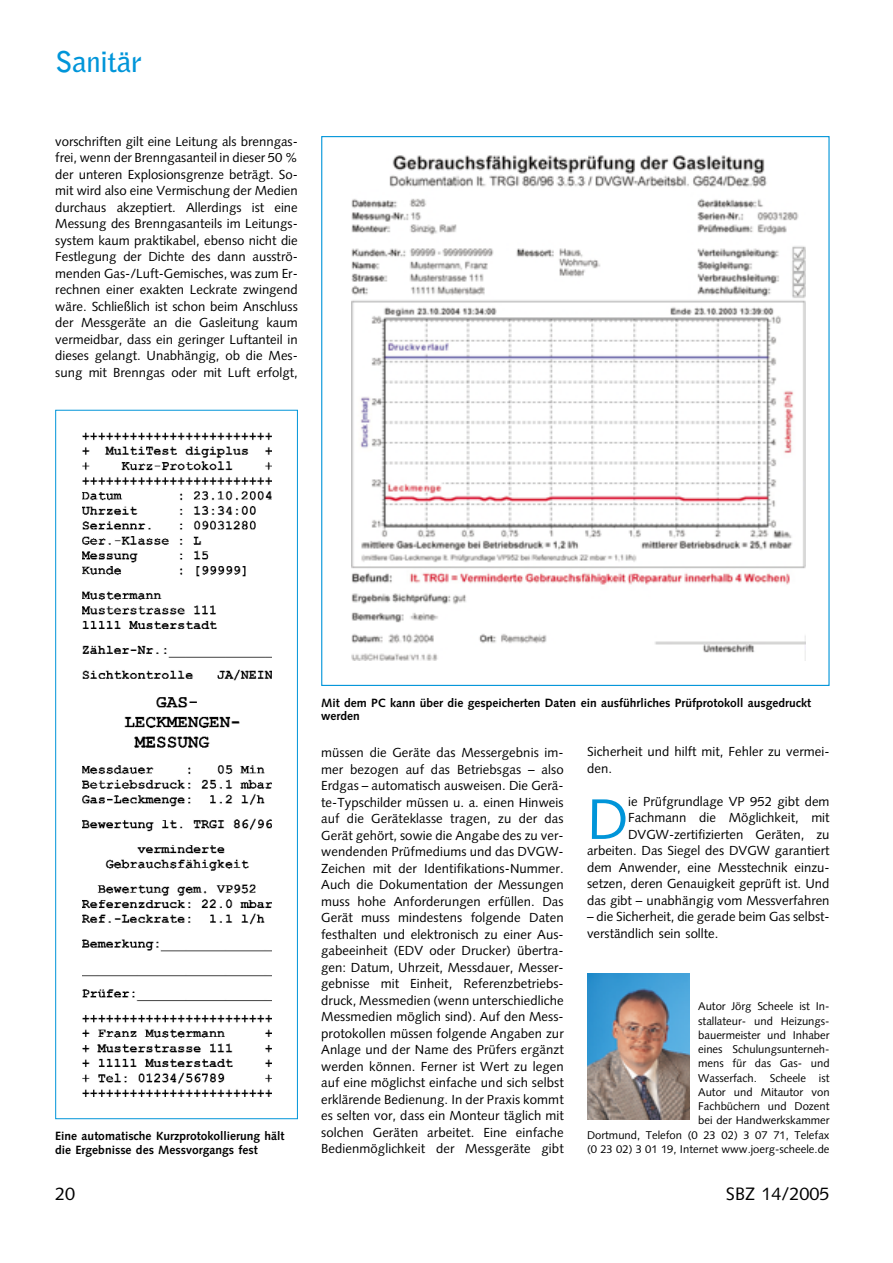
<style>
.page{position:relative;width:893px;height:1263px;background:#fff}
.page>*{position:absolute;margin:0;border:0;box-sizing:border-box;transform-origin:0 0}
.t1{font:57.15px "Syntax";color:#0095d9}
.t2{font:700 28.5px "Bell Gothic";letter-spacing:-.01em;color:#0095d9}
.t3{font:18px "Syntax";color:#000}
.t4{font:13.2px/16.5px "Syntax";color:#000;text-align:justify}
.t5{font:700 12px/13.5px "Syntax";color:#000}
.t6{font:11.25px/14.2px "Syntax";color:#000;text-align:right}
</style>
<div class="page">
<img style="left:351px;top:155px;width:454px;height:505px">
<img style="left:587px;top:973px;width:102px;height:147px">
<img style="left:83px;top:433px;width:188px;height:664px">
<div style="left:55px;top:410px;width:243px;height:709px;border:1px solid #0095d9"></div>
<h2 class="t2" style="left:55px;top:51px;width:88px">Sanitär</h2>
<p class="t4" style="left:55px;top:134px;width:244px">vorschriften gilt eine Leitung als brenngas&shy;frei, wenn der Brenngasanteil in dieser 50 % der unteren Explosionsgrenze beträgt. So&shy;mit wird also eine Vermischung der Medien durchaus akzeptiert. Allerdings ist eine Messung des Brenngasanteils im Leitungs&shy;system kaum praktikabel, ebenso nicht die Festlegung der Dichte des dann ausströ&shy;menden Gas-/Luft-Gemisches, was zum Er&shy;rechnen einer exakten Leckrate zwingend wäre. Schließlich ist schon beim Anschluss der Messgeräte an die Gasleitung kaum vermeidbar, dass ein geringer Luftanteil in dieses gelangt. Unabhängig, ob die Mes&shy;sung mit Brenngas oder mit Luft erfolgt,</p>
<p class="t5" style="left:55px;top:1130px;width:230px">Eine automatische Kurzprotokollierung hält die Ergebnisse des Messvorgangs fest</p>
<p class="t5" style="left:321px;top:697px;width:491px">Mit dem PC kann über die gespeicherten Daten ein ausführliches Prüfprotokoll ausgedruckt werden</p>
<p class="t4" style="left:321px;top:746px;width:244px">müssen die Geräte das Messergebnis im&shy;mer bezogen auf das Betriebsgas – also Erdgas – automatisch ausweisen. Die Gerä&shy;te-Typschilder müssen u. a. einen Hinweis auf die Geräteklasse tragen, zu der das Gerät gehört, sowie die Angabe des zu ver&shy;wendenden Prüfmediums und das DVGW-Zeichen mit der Identifikations-Nummer.<br>Auch die Dokumentation der Messungen muss hohe Anforderungen erfüllen. Das Gerät muss mindestens folgende Daten festhalten und elektronisch zu einer Aus&shy;gabeeinheit (EDV oder Drucker) übertra&shy;gen: Datum, Uhrzeit, Messdauer, Messer&shy;gebnisse mit Einheit, Referenzbetriebs&shy;druck, Messmedien (wenn unterschiedliche Messmedien möglich sind). Auf den Mess&shy;protokollen müssen folgende Angaben zur Anlage und der Name des Prüfers ergänzt werden können. Ferner ist Wert zu legen auf eine möglichst einfache und sich selbst erklärende Bedienung. In der Praxis kommt es selten vor, dass ein Monteur täglich mit solchen Geräten arbeitet. Eine einfache Bedienmöglichkeit der Messgeräte gibt</p>
<p class="t4" style="left:587px;top:745px;width:244px">Sicherheit und hilft mit, Fehler zu vermei&shy;den.</p>
<p class="t4" style="left:587px;top:794px;width:244px;text-align:right">ie Prüfgrundlage VP 952 gibt dem Fachmann die Möglichkeit, mit DVGW-zertifizierten Geräten, zu arbeiten. Das Siegel des DVGW garantiert dem Anwender, eine Messtechnik einzu&shy;setzen, deren Genauigkeit geprüft ist. Und das gibt – unabhängig vom Messverfahren</p>
<p class="t4" style="left:587px;top:910px;width:244px">– die Sicherheit, die gerade beim Gas selbst&shy;verständlich sein sollte.</p>
<h1 class="t1" style="left:587px;top:796px;width:43px">D</h1>
<p class="t6" style="left:587px;top:1000px;width:244px">Autor Jörg Scheele ist In-<br>stallateur- und Heizungs-<br>bauermeister und Inhaber<br>eines Schulungsunterneh-<br>mens für das Gas- und<br>Wasserfach. Scheele ist<br>Autor und Mitautor von<br>Fachbüchern und Dozent<br>bei der Handwerkskammer<br>Dortmund, Telefon (0 23 02) 3 07 71, Telefax (0 23 02) 3 01 19, Internet www.joerg-scheele.de</p>
<h3 class="t3" style="left:55px;top:1186px;width:22px">20</h3>
<h3 class="t3" style="left:726px;top:1186px;width:105px">SBZ 14/2005</h3>
</div>
